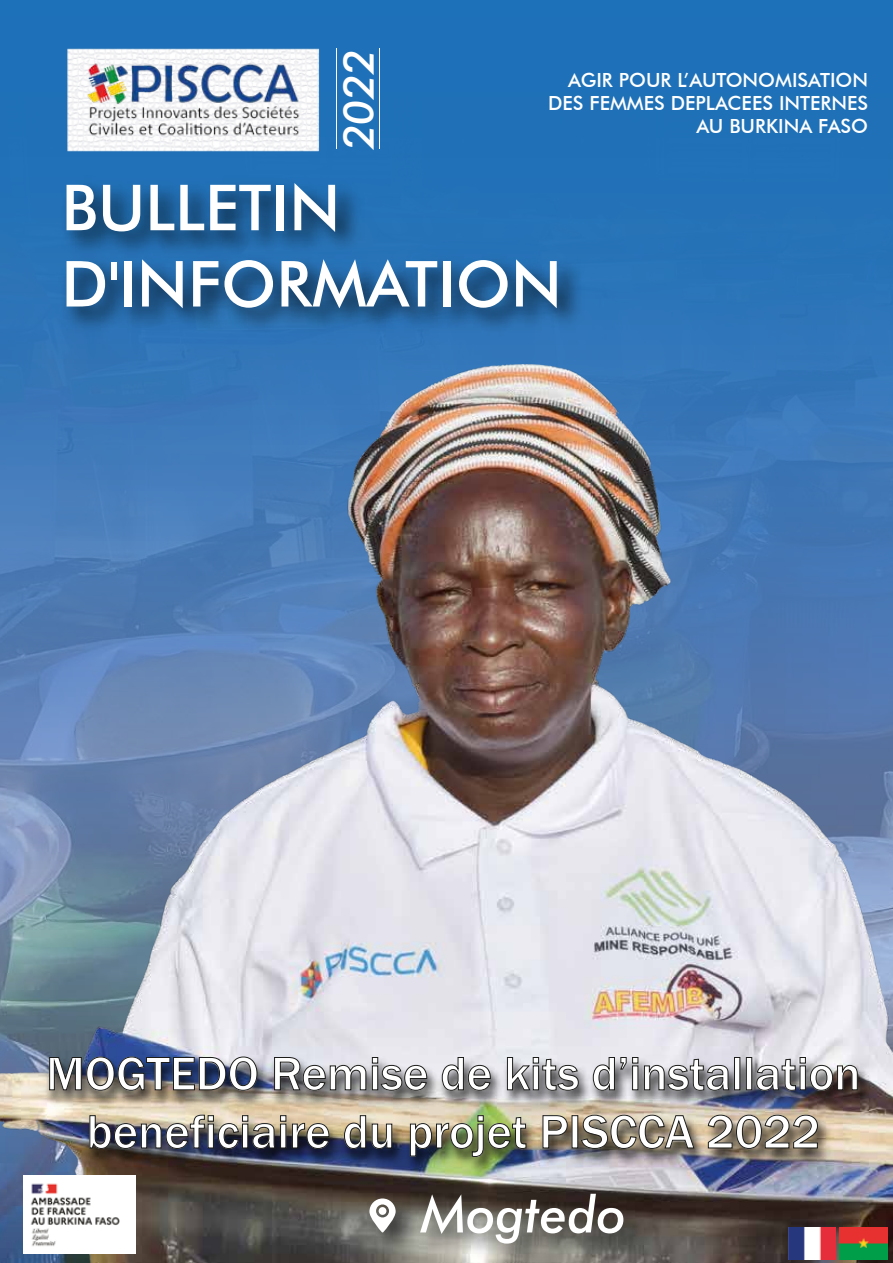
<style>
.page{position:relative;width:893px;height:1263px;background:#1f71b8}
.page>*{position:absolute;margin:0;border:0;box-sizing:border-box;transform-origin:0 0}
.t1{font:500 63.6px/76.2px "Futura BT";color:#fff}
.t2{font:italic 500 51.15px "Futura BT";color:#fff}
.t3{font:500 48.45px/58.2px "Franklin Gothic";color:#fff;text-align:center}
.t4{font:italic 500 42.6px "Futura BT";color:#fff}
.t5{font:500 19.5px/23.4px "Futura BT";color:#fff;text-align:right}
</style>
<div class="page">
<img style="left:67px;top:48px;width:270px;height:104px">
<img style="left:78px;top:48px;width:230px;height:104px">
<hr style="left:336px;top:49px;width:1px;height:100px;background:#fff">
<hr style="left:379px;top:48px;width:1px;height:100px;background:#fff">
<img style="left:0;top:217px;width:893px;height:1046px">
<img style="left:357px;top:1186px;width:51px;height:77px">
<svg style="left:369px;top:1198px;width:27px;height:34px"></svg>
<img style="left:408px;top:1185px;width:251px;height:78px">
<img style="left:23px;top:1176px;width:113px;height:78px">
<img style="left:788px;top:1228px;width:48px;height:31px">
<img style="left:840px;top:1228px;width:47px;height:31px">
<img style="left:37px;top:1045px;width:853px;height:140px">
<img style="left:49px;top:1056px;width:209px;height:35px">
<svg style="left:274px;top:1057px;width:153px;height:34px;background:#8d8d91"></svg>
<svg style="left:441px;top:1057px;width:50px;height:34px;background:#949396"></svg>
<svg style="left:507px;top:1057px;width:72px;height:34px;background:#8e8e91"></svg>
<svg style="left:592px;top:1057px;width:138px;height:34px;background:#959498"></svg>
<div style="left:734px;top:1057px;width:6px;height:33px;border:1px solid #1d1d1b"></div>
<div style="left:746px;top:1057px;width:6px;height:33px;border:1px solid #1d1d1b"></div>
<svg style="left:756px;top:1057px;width:102px;height:34px;background:#858385"></svg>
<img style="left:89px;top:1114px;width:241px;height:35px">
<svg style="left:344px;top:1115px;width:49px;height:34px;background:#7e7769"></svg>
<img style="left:410px;top:1115px;width:117px;height:42px">
<svg style="left:542px;top:1115px;width:26px;height:34px"></svg>
<div style="left:572px;top:1115px;width:6px;height:33px;border:1px solid #1d1d1b"></div>
<svg style="left:581px;top:1114px;width:114px;height:35px;background:#887e6c"></svg>
<svg style="left:707px;top:1114px;width:111px;height:35px;background:#8c806d"></svg>
<h3 class="t4" style="left:333px;top:150px;width:102px;rotate:-90deg">2022</h3>
<p class="t5" style="left:548px;top:68px;width:322px">AGIR POUR L’AUTONOMISATION<br>DES FEMMES DEPLACEES INTERNES<br>AU BURKINA FASO</p>
<h1 class="t1" style="left:61px;top:169px;width:502px">BULLETIN<br>D'INFORMATION</h1>
<h3 class="t3" style="left:46px;top:1045px;width:816px">MOGTEDO Remise de kits d’installation beneficiaire du projet PISCCA 2022</h3>
<h2 class="t2" style="left:421px;top:1183px;width:206px">Mogtedo</h2>
</div>
